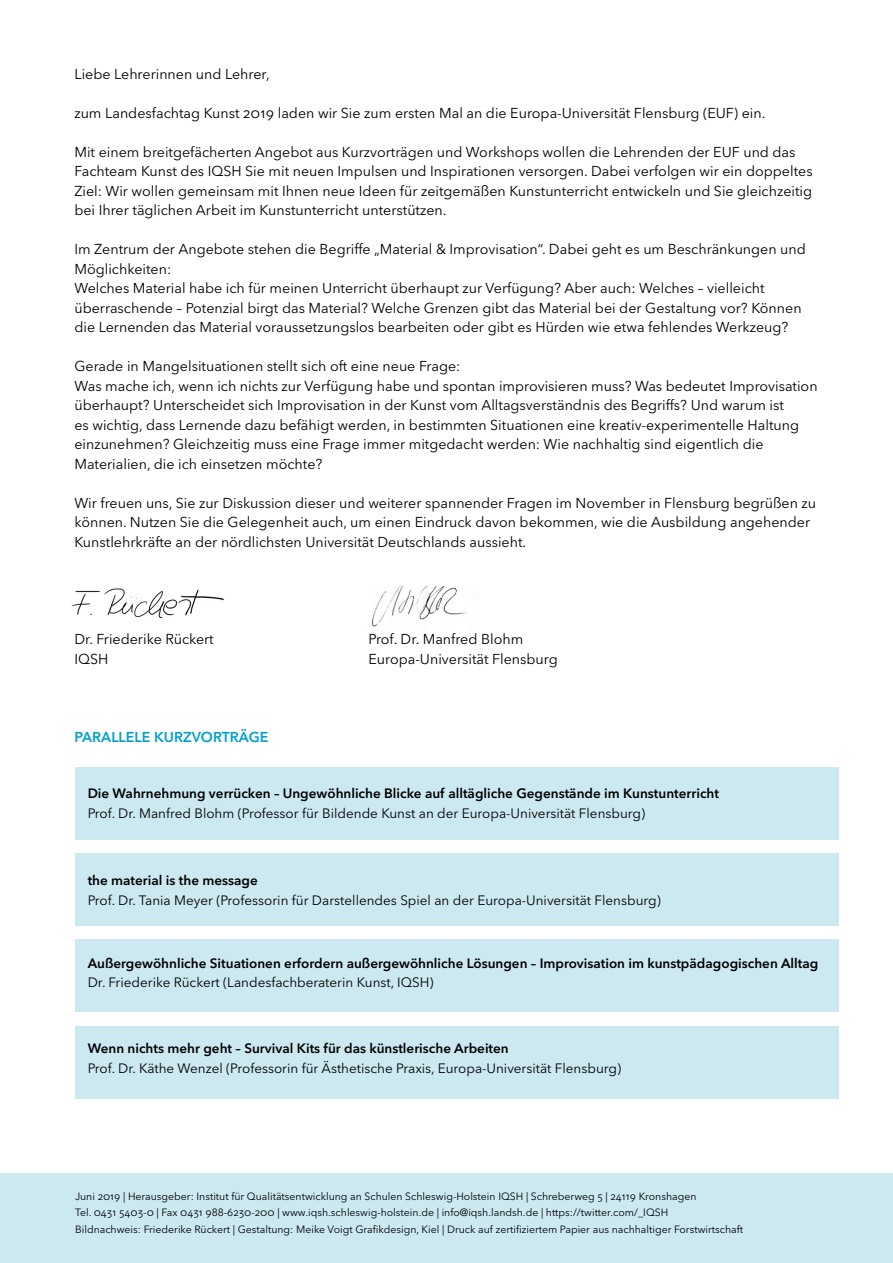
<style>
.page{position:relative;width:893px;height:1263px;background:#fff}
.page>*{position:absolute;margin:0;border:0;box-sizing:border-box;transform-origin:0 0}
.t1{font:14.25px/19.5px "Avenir Next LT Pro";color:#000}
.t2{font:600 14.25px "Avenir Next LT Pro";color:#00a0c9}
.t3{font:13.5px "Avenir Next LT Pro";color:#000}
.t4{font:600 13.5px "Avenir Next LT Pro";color:#000}
.t5{font:10.5px/16.5px "Avenir Next LT Pro";color:#000}
</style>
<div class="page">
<div style="left:75px;top:853px;width:764px;height:73px;background:#cce9f2"></div>
<div style="left:75px;top:939px;width:764px;height:73px;background:#cce9f2"></div>
<div style="left:75px;top:1026px;width:764px;height:72px;background:#cce9f2"></div>
<div style="left:0;top:1174px;width:893px;height:89px;background:#cce9f2"></div>
<div style="left:75px;top:767px;width:764px;height:73px;background:#cce9f2"></div>
<img style="left:71px;top:588px;width:153px;height:31px">
<img style="left:371px;top:587px;width:96px;height:40px">
<p class="t1" style="left:74px;top:64px;width:197px">Liebe Lehrerinnen und Lehrer,</p>
<p class="t1" style="left:74px;top:103px;width:693px">zum Landesfachtag Kunst 2019 laden wir Sie zum ersten Mal an die Europa-Universität Flensburg (EUF) ein.</p>
<p class="t1" style="left:74px;top:142px;width:740px">Mit einem breitgefächerten Angebot aus Kurzvorträgen und Workshops wollen die Lehrenden der EUF und das Fachteam Kunst des IQSH Sie mit neuen Impulsen und Inspirationen versorgen. Dabei verfolgen wir ein doppeltes Ziel: Wir wollen gemeinsam mit Ihnen neue Ideen für zeitgemäßen Kunstunterricht entwickeln und Sie gleichzeitig bei Ihrer täglichen Arbeit im Kunstunterricht unterstützen.</p>
<p class="t1" style="left:74px;top:240px;width:733px">Im Zentrum der Angebote stehen die Begriffe „Material &amp; Improvisation“. Dabei geht es um Beschränkungen und Möglichkeiten:<br>Welches Material habe ich für meinen Unterricht überhaupt zur Verfügung? Aber auch: Welches – vielleicht überraschende – Potenzial birgt das Material? Welche Grenzen gibt das Material bei der Gestaltung vor? Können die Lernenden das Material voraussetzungslos bearbeiten oder gibt es Hürden wie etwa fehlendes Werkzeug?</p>
<p class="t1" style="left:74px;top:357px;width:745px">Gerade in Mangelsituationen stellt sich oft eine neue Frage:<br>Was mache ich, wenn ich nichts zur Verfügung habe und spontan improvisieren muss? Was bedeutet Improvisation überhaupt? Unterscheidet sich Improvisation in der Kunst vom Alltagsverständnis des Begriffs? Und warum ist<br>es wichtig, dass Lernende dazu befähigt werden, in bestimmten Situationen eine kreativ-experimentelle Haltung einzunehmen? Gleichzeitig muss eine Frage immer mitgedacht werden: Wie nachhaltig sind eigentlich die Materialien, die ich einsetzen möchte?</p>
<p class="t1" style="left:74px;top:493px;width:743px">Wir freuen uns, Sie zur Diskussion dieser und weiterer spannender Fragen im November in Flensburg begrüßen zu können. Nutzen Sie die Gelegenheit auch, um einen Eindruck davon bekommen, wie die Ausbildung angehender<br>Kunstlehrkräfte an der nördlichsten Universität Deutschlands aussieht.</p>
<p class="t1" style="left:74px;top:630px;width:141px">Dr. Friederike Rückert</p>
<p class="t1" style="left:368px;top:630px;width:156px">Prof. Dr. Manfred Blohm</p>
<p class="t1" style="left:74px;top:649px;width:35px">IQSH</p>
<p class="t1" style="left:368px;top:649px;width:191px">Europa-Universität Flensburg</p>
<p class="t2" style="left:74px;top:728px;width:195px">PARALLELE KURZVORTRÄGE</p>
<p class="t4" style="left:88px;top:785px;width:633px">Die Wahrnehmung verrücken – Ungewöhnliche Blicke auf alltägliche Gegenstände im Kunstunterricht</p>
<p class="t3" style="left:88px;top:805px;width:559px">Prof. Dr. Manfred Blohm (Professor für Bildende Kunst an der Europa-Universität Flensburg)</p>
<p class="t4" style="left:88px;top:872px;width:172px">the material is the message</p>
<p class="t3" style="left:88px;top:892px;width:575px">Prof. Dr. Tania Meyer (Professorin für Darstellendes Spiel an der Europa-Universität Flensburg)</p>
<p class="t4" style="left:88px;top:955px;width:732px">Außergewöhnliche Situationen erfordern außergewöhnliche Lösungen – Improvisation im kunstpädagogischen Alltag</p>
<p class="t3" style="left:88px;top:974px;width:347px">Dr. Friederike Rückert (Landesfachberaterin Kunst, IQSH)</p>
<p class="t4" style="left:88px;top:1040px;width:423px">Wenn nichts mehr geht – Survival Kits für das künstlerische Arbeiten</p>
<p class="t3" style="left:88px;top:1060px;width:535px">Prof. Dr. Käthe Wenzel (Professorin für Ästhetische Praxis, Europa-Universität Flensburg)</p>
<p class="t5" style="left:75px;top:1188px;width:670px">Juni 2019 | Herausgeber: Institut für Qualitätsentwicklung an Schulen Schleswig-Holstein IQSH | Schreberweg 5 | 24119 Kronshagen<br>Tel. 0431 5403-0 | Fax 0431 988-6230-200 | www.iqsh.schleswig-holstein.de | info@iqsh.landsh.de | https://twitter.com/_IQSH<br>Bildnachweis: Friederike Rückert | Gestaltung: Meike Voigt Grafikdesign, Kiel | Druck auf zertifiziertem Papier aus nachhaltiger Forstwirtschaft</p>
</div>
